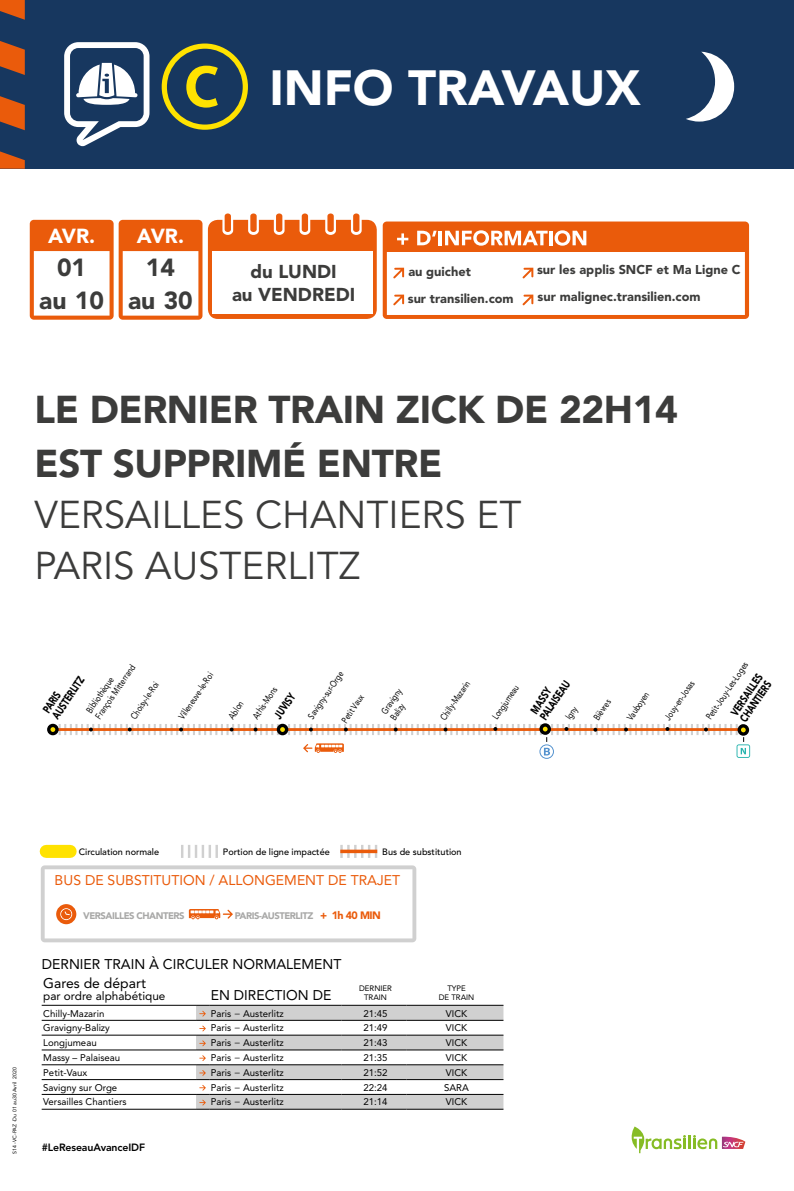
<style>
.page{position:relative;width:794px;height:1191px;background:#fff}
.page>*{position:absolute;margin:0;border:0;box-sizing:border-box;transform-origin:0 0}
.t1{font:900 49px "Avenir LT Std";color:#fff}
.t2{font:900 38.5px/54.2px "Avenir LT Std";letter-spacing:-.01em;color:#3c3c3b}
.t3{font:38.5px/50.8px "Avenir LT Std";color:#3c3c3b}
.t4{font:900 24.57px/33.6px "Avenir LT Std";color:#3c3c3b;text-align:center}
.t5{font:900 20.23px "Avenir LT Std";letter-spacing:-.03em;color:#fff}
.t6{font:900 18.55px/22.2px "Avenir LT Std";color:#3c3c3b;text-align:center}
.t7{font:14px "Avenir LT Std";color:#000}
.t8{font:14px "Avenir LT Std";color:#ea5b0b}
.t9{font:900 12.74px "Avenir LT Std";color:#3c3c3b}
.t10{font:11.76px "Avenir LT Std";color:#000}
.t11{font:900 11.2px/11.2px "Avenir LT Std";color:#000;scale:.75 1}
.t12{font:800 10.5px "Avenir LT Std";letter-spacing:-.01em;color:#000}
.t13{font:9.66px "Avenir LT Std";color:#000}
.t14{font:900 9.48px "Avenir LT Std";letter-spacing:-.05em;color:#a8a8a7}
.t15{font:9.24px/11.1px "Avenir LT Std";color:#000;scale:.78 1}
.t16{font:500 9.13px "Avenir LT Std";color:#000}
.t17{font:7.84px/8.9px "Avenir LT Std";color:#000;text-align:center}
.t18{font:5.25px "Avenir LT Std";color:#000}
.s1{font-size:10.67px;color:#ea5b0b}
.s2{font-style:inherit}
</style>
<div class="page">
<div style="left:46px;top:845px;width:24px;height:13px;background:#ffe200"></div>
<svg style="left:181px;top:845px;width:37px;height:13px"></svg>
<svg style="left:340px;top:845px;width:37px;height:13px"></svg>
<svg style="left:340px;top:849px;width:37px;height:4px"></svg>
<div style="left:0;top:0;width:794px;height:169px;background:#17375f"></div>
<svg style="left:0;top:41px;width:25px;height:34px"></svg>
<svg style="left:0;top:0;width:25px;height:20px"></svg>
<svg style="left:0;top:96px;width:25px;height:34px"></svg>
<svg style="left:0;top:151px;width:25px;height:18px"></svg>
<svg style="left:162px;top:43px;width:86px;height:87px"></svg>
<svg style="left:686px;top:52px;width:48px;height:70px"></svg>
<svg style="left:64px;top:42px;width:85px;height:104px"></svg>
<svg style="left:41px;top:865px;width:375px;height:77px"></svg>
<hr style="left:42px;top:1005px;width:154px;height:1px;background:#000">
<hr style="left:42px;top:1020px;width:154px;height:1px;background:#000">
<hr style="left:42px;top:1035px;width:154px;height:1px;background:#000">
<hr style="left:42px;top:1049px;width:154px;height:1px;background:#000">
<hr style="left:42px;top:1064px;width:154px;height:1px;background:#000">
<hr style="left:42px;top:1079px;width:154px;height:1px;background:#000">
<hr style="left:42px;top:1094px;width:154px;height:1px;background:#000">
<hr style="left:42px;top:1109px;width:154px;height:1px;background:#000">
<svg style="left:196px;top:1005px;width:307px;height:105px"></svg>
<div style="left:49px;top:725px;width:8px;height:8px;background:#ffe200;border-radius:50%"></div>
<div style="left:47px;top:724px;width:12px;height:11px;border:3px solid #000;border-radius:50%"></div>
<div style="left:539px;top:723px;width:12px;height:12px;border:3px solid #000;border-radius:50%"></div>
<svg style="left:59px;top:724px;width:691px;height:35px"></svg>
<svg style="left:631px;top:1126px;width:114px;height:27px"></svg>
<div style="left:208px;top:220px;width:169px;height:99px;background:#ea5b0b;border-radius:10px"></div>
<svg style="left:222px;top:213px;width:11px;height:22px"></svg>
<svg style="left:248px;top:213px;width:11px;height:22px"></svg>
<svg style="left:325px;top:213px;width:11px;height:22px"></svg>
<svg style="left:274px;top:213px;width:10px;height:22px"></svg>
<svg style="left:351px;top:213px;width:11px;height:22px"></svg>
<svg style="left:299px;top:213px;width:11px;height:22px"></svg>
<div style="left:212px;top:251px;width:160px;height:63px;background:#fff"></div>
<svg style="left:383px;top:221px;width:366px;height:98px"></svg>
<svg style="left:30px;top:220px;width:172px;height:100px"></svg>
<h1 class="t1" style="left:269px;top:58px;width:373px">INFO TRAVAUX</h1>
<h3 class="t5" style="left:48px;top:224px;width:49px">AVR.</h3>
<h3 class="t4" style="left:39px;top:250px;width:66px">01<br>au 10</h3>
<h3 class="t5" style="left:137px;top:224px;width:49px">AVR.</h3>
<h3 class="t4" style="left:128px;top:250px;width:66px">14<br>au 30</h3>
<h3 class="t6" style="left:232px;top:261px;width:125px">du LUNDI<br>au VENDREDI</h3>
<h3 class="t9" style="left:408px;top:263px;width:64px">au guichet</h3>
<h3 class="t9" style="left:408px;top:290px;width:107px">sur transilien.com</h3>
<h3 class="t9" style="left:537px;top:262px;width:205px">sur les applis SNCF et Ma Ligne C</h3>
<h3 class="t9" style="left:537px;top:289px;width:164px">sur malignec.transilien.com</h3>
<h2 class="t2" style="left:34px;top:382px;width:645px">LE DERNIER TRAIN ZICK DE 22H14<br>EST SUPPRIMÉ ENTRE</h2>
<h2 class="t3" style="left:34px;top:491px;width:488px">VERSAILLES CHANTIERS ET<br>PARIS AUSTERLITZ</h2>
<p class="t11" style="left:41px;top:708px;width:66px;rotate:-56deg">PARIS<br>AUSTERLITZ</p>
<p class="t15" style="left:84px;top:708px;width:83px;rotate:-56deg">Bibliothèque<br>François Mitterrand</p>
<p class="t15" style="left:128px;top:715px;width:56px;rotate:-56deg">Choisy-le-Roi</p>
<p class="t15" style="left:176px;top:715px;width:71px;rotate:-56deg">Villeneuve-le-Roi</p>
<p class="t15" style="left:230px;top:701px;width:49px;line-height:20px;text-indent:-13px;rotate:-56deg">Ablon<br>Athis-Mons</p>
<p class="t11" style="left:272px;top:714px;width:39px;rotate:-56deg">JUVISY</p>
<p class="t15" style="left:703px;top:715px;width:88px;rotate:-56deg">Petit-Jouy-Les-Loges</p>
<p class="t15" style="left:305px;top:715px;width:73px;rotate:-56deg">Savigny-sur-Orge</p>
<p class="t15" style="left:339px;top:719px;width:43px;rotate:-56deg">Petit Vaux</p>
<p class="t15" style="left:379px;top:710px;width:39px;rotate:-56deg">Gravigny<br>Balizy</p>
<p class="t15" style="left:438px;top:716px;width:60px;rotate:-56deg">Chilly-Mazarin</p>
<p class="t15" style="left:490px;top:715px;width:53px;rotate:-56deg">Longjumeau</p>
<p class="t11" style="left:528px;top:709px;width:62px;rotate:-56deg">MASSY<br>PALAISEAU</p>
<p class="t11" style="left:729px;top:711px;width:65px;rotate:-56deg">VERSAILLES</p>
<p class="t11" style="left:738px;top:717px;width:64px;rotate:-56deg">CHANTIERS</p>
<p class="t15" style="left:591px;top:716px;width:31px;rotate:-56deg">Bièvres</p>
<p class="t15" style="left:624px;top:716px;width:42px;rotate:-56deg">Vauboyen</p>
<p class="t15" style="left:662px;top:716px;width:60px;rotate:-56deg">Jouy-en-Josas</p>
<p class="t15" style="left:563px;top:715px;width:19px;rotate:-56deg">Igny</p>
<p class="t18" style="left:12px;top:1153px;width:88px;rotate:-90deg">S14 -VC-PAZ -Du 01 au30 Avril 2020</p>
<p class="t16" style="left:79px;top:846px;width:82px">Circulation normale</p>
<p class="t16" style="left:223px;top:846px;width:108px">Portion de ligne impactée</p>
<p class="t16" style="left:382px;top:846px;width:81px">Bus de substitution</p>
<h3 class="t8" style="left:55px;top:872px;width:347px">BUS DE SUBSTITUTION / ALLONGEMENT DE TRAJET</h3>
<p class="t14" style="left:83px;top:910px;width:103px">VERSAILLES CHANTERS</p>
<p class="t14" style="left:235px;top:910px;width:147px">PARIS-AUSTERLITZ <span class="s1">+ 1h 40 MIN</span></p>
<h3 class="t7" style="left:42px;top:956px;width:301px">DERNIER TRAIN À CIRCULER NORMALEMENT</h3>
<h3 class="t7" style="left:43px;top:975px;width:104px">Gares de départ</h3>
<p class="t10" style="left:43px;top:988px;width:124px">par ordre alphabétique</p>
<h3 class="t7" style="left:211px;top:986px;width:122px">EN DIRECTION DE</h3>
<p class="t17" style="left:359px;top:983px;width:34px">DERNIER<br>TRAIN</p>
<p class="t17" style="left:439px;top:983px;width:37px">TYPE<br>DE TRAIN</p>
<p class="t13" style="left:43px;top:1007px;width:63px">Chilly-Mazarin</p>
<p class="t13" style="left:211px;top:1007px;width:75px">Paris <span class="s2">−</span> Austerlitz</p>
<p class="t13" style="left:363px;top:1007px;width:26px">21:45</p>
<p class="t13" style="left:446px;top:1007px;width:23px">VICK</p>
<p class="t13" style="left:43px;top:1022px;width:68px">Gravigny-Balizy</p>
<p class="t13" style="left:211px;top:1022px;width:75px">Paris <span class="s2">−</span> Austerlitz</p>
<p class="t13" style="left:363px;top:1022px;width:26px">21:49</p>
<p class="t13" style="left:446px;top:1022px;width:23px">VICK</p>
<p class="t13" style="left:43px;top:1037px;width:55px">Longjumeau</p>
<p class="t13" style="left:211px;top:1037px;width:75px">Paris <span class="s2">−</span> Austerlitz</p>
<p class="t13" style="left:363px;top:1037px;width:26px">21:43</p>
<p class="t13" style="left:446px;top:1037px;width:23px">VICK</p>
<p class="t13" style="left:43px;top:1052px;width:79px">Massy – Palaiseau</p>
<p class="t13" style="left:211px;top:1052px;width:75px">Paris <span class="s2">−</span> Austerlitz</p>
<p class="t13" style="left:363px;top:1052px;width:26px">21:35</p>
<p class="t13" style="left:446px;top:1052px;width:23px">VICK</p>
<p class="t13" style="left:43px;top:1066px;width:45px">Petit-Vaux</p>
<p class="t13" style="left:211px;top:1066px;width:75px">Paris <span class="s2">−</span> Austerlitz</p>
<p class="t13" style="left:363px;top:1066px;width:26px">21:52</p>
<p class="t13" style="left:446px;top:1066px;width:23px">VICK</p>
<p class="t13" style="left:43px;top:1081px;width:76px">Savigny sur Orge</p>
<p class="t13" style="left:211px;top:1081px;width:75px">Paris <span class="s2">−</span> Austerlitz</p>
<p class="t13" style="left:363px;top:1081px;width:26px">22:24</p>
<p class="t13" style="left:444px;top:1081px;width:26px">SARA</p>
<p class="t13" style="left:43px;top:1096px;width:85px">Versailles Chantiers</p>
<p class="t13" style="left:211px;top:1096px;width:75px">Paris <span class="s2">−</span> Austerlitz</p>
<p class="t13" style="left:363px;top:1096px;width:26px">21:14</p>
<p class="t13" style="left:446px;top:1096px;width:23px">VICK</p>
<p class="t12" style="left:42px;top:1141px;width:105px">#LeReseauAvanceIDF</p>
</div>
